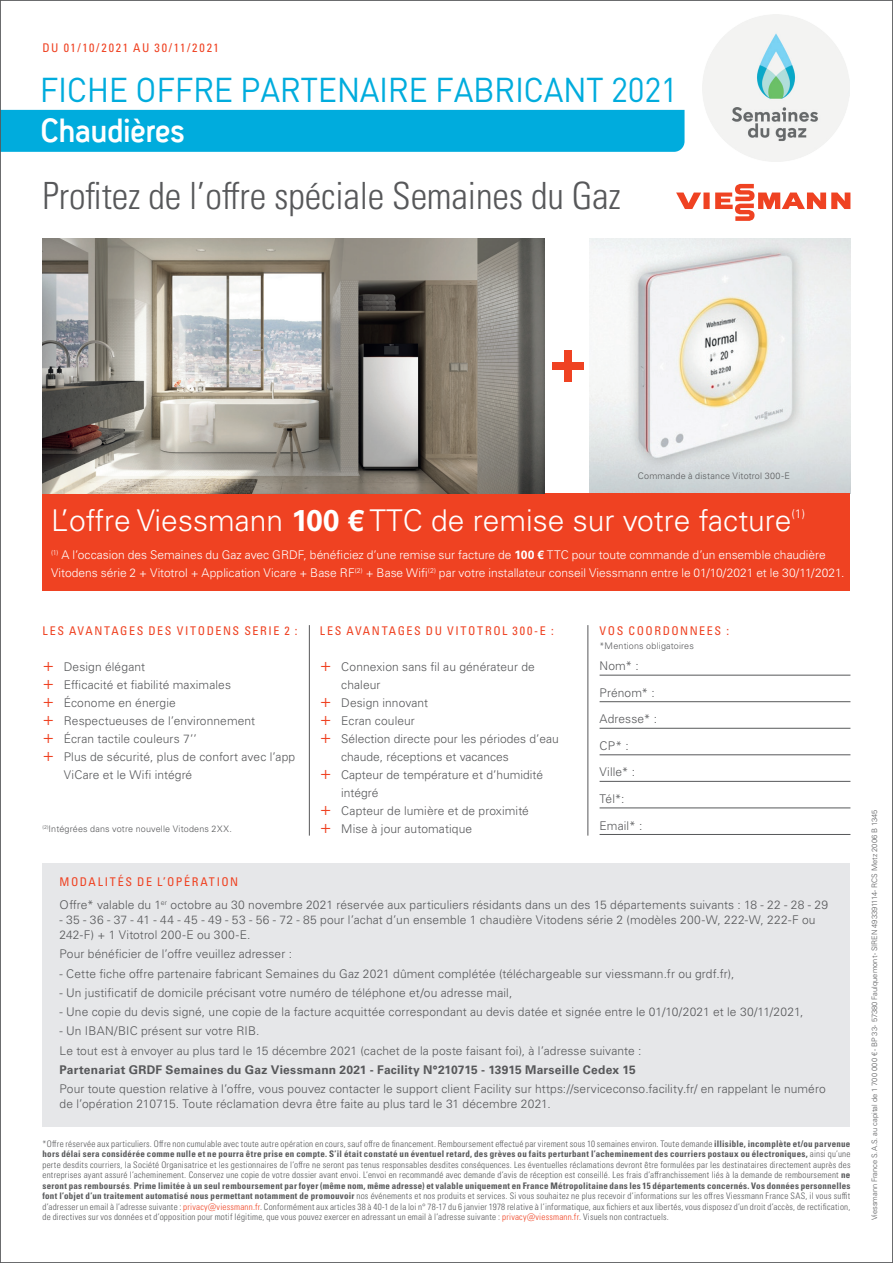
<style>
.page{position:relative;width:893px;height:1263px;background:#fff}
.page>*{position:absolute;margin:0;border:0;box-sizing:border-box;transform-origin:0 0}
.Fließtext_____Copy{font:37.5px "Univers LTCYR 47 Light Cond";letter-spacing:-.005em;color:#57585a}
.t1{font:34.05px "DIN";letter-spacing:-.015em;color:#00acdd;scale:.95 1}
.t2{font:700 32.55px "Antagometrica BT";color:#fff;scale:.95 1}
.t3{font:300 30px "Univers LTCYR 45";color:#fff}
.t4{font:300 12.3px "Univers LTCYR 45";color:#fff}
.Copy_Univers45_8pt_S{font:300 12px/18px "Univers LTCYR 45";letter-spacing:.01em;color:#57585a}
.textes_Univ45_c8{font:300 12px/18px "Univers LTCYR 45";color:#fff}
.Intro_haut_de_page{font:condensed 12px "Univers LTCYR 57";letter-spacing:.135em;color:#ef4222}
.Copy_Univers45_8pt_S-2{font:700 12px "Univers LTCYR 65";letter-spacing:.02em;color:#57585a}
.Bildunterschriften{font:9px/10.5px "Univers LTCYR 47 Light Cond";letter-spacing:.025em;color:#57585a;text-align:justify}
.Légende___Univers_Li{font:300 9px "Univers LTCYR 45";letter-spacing:.02em;color:#57585a}
.t5{font:300 7.5px "Univers LTCYR 45";color:#57585a}
.s1{font-family:"Univers LTCYR 65";font-weight:700}
.s2{font-size:18px;color:#ef4222}
.s3{font-family:"Univers LTCYR 67 Bold Cond"}
.s4{color:#ef4222}
</style>
<div class="page">
<div style="left:703px;top:193px;width:7px;height:16px;background:#ef4222"></div>
<svg style="left:676px;top:193px;width:25px;height:16px"></svg>
<svg style="left:715px;top:184px;width:135px;height:37px"></svg>
<img style="left:589px;top:238px;width:261px;height:255px">
<div style="left:552px;top:363px;width:31px;height:7px;background:#ef4222"></div>
<div style="left:564px;top:351px;width:7px;height:31px;background:#ef4222"></div>
<img style="left:703px;top:14px;width:147px;height:147px">
<div style="left:43px;top:863px;width:807px;height:264px;background:#e6e7e9"></div>
<div style="left:43px;top:493px;width:807px;height:98px;background:#ef4222"></div>
<hr style="left:309px;top:625px;width:1px;height:211px;background:#57585a">
<hr style="left:600px;top:675px;width:250px;height:1px;background:#57585a">
<hr style="left:600px;top:701px;width:250px;height:1px;background:#57585a">
<hr style="left:600px;top:728px;width:250px;height:1px;background:#57585a">
<hr style="left:600px;top:754px;width:250px;height:1px;background:#57585a">
<hr style="left:600px;top:781px;width:250px;height:1px;background:#57585a">
<hr style="left:600px;top:808px;width:250px;height:1px;background:#57585a">
<hr style="left:600px;top:834px;width:250px;height:1px;background:#57585a">
<hr style="left:588px;top:625px;width:1px;height:211px;background:#57585a">
<div style="left:2px;top:110px;width:682px;height:42px;background:#00acdd"></div>
<img style="left:43px;top:238px;width:501px;height:255px">
<p class="Intro_haut_de_page" style="left:43px;top:40px;width:178px">DU 01/10/2021 AU 30/11/2021</p>
<p class="t1" style="left:40px;top:68px;width:673px">FICHE OFFRE PARTENAIRE FABRICANT 2021</p>
<p class="t2" style="left:40px;top:110px;width:153px">Chaudières</p>
<p class="Fließtext_____Copy" style="left:43px;top:170px;width:580px">Profitez de l’offre spéciale Semaines du Gaz</p>
<p class="Légende___Univers_Li" style="left:638px;top:469px;width:154px">Commande à distance Vitotrol 300-E</p>
<p class="t3" style="left:51px;top:501px;width:742px">L’offre Viessmann <span class="s1">100 €</span> TTC de remise sur votre facture</p>
<p class="t4" style="left:791px;top:505px;width:15px">(1)</p>
<p class="textes_Univ45_c8" style="left:51px;top:545px;width:795px"><sup>(1)</sup> A l’occasion des Semaines du Gaz avec GRDF, bénéficiez d’une remise sur facture de <span class="s1">100 €</span> TTC pour toute commande d’un ensemble chaudière<br>Vitodens série 2 + Vitotrol + Application Vicare + Base RF<sup>(2)</sup> + Base Wifi<sup>(2)</sup> par votre installateur conseil Viessmann entre le 01/10/2021 et le 30/11/2021.</p>
<p class="Intro_haut_de_page" style="left:43px;top:623px;width:256px">LES AVANTAGES DES VITODENS SERIE 2 :</p>
<p class="Copy_Univers45_8pt_S" style="left:43px;top:657px;width:104px"><span class="s2">+</span> Design élégant</p>
<p class="Copy_Univers45_8pt_S" style="left:43px;top:675px;width:190px"><span class="s2">+</span> Efficacité et fiabilité maximales</p>
<p class="Copy_Univers45_8pt_S" style="left:43px;top:693px;width:135px"><span class="s2">+</span> Économe en énergie</p>
<p class="Copy_Univers45_8pt_S" style="left:43px;top:711px;width:214px"><span class="s2">+</span> Respectueuses de l’environnement</p>
<p class="Copy_Univers45_8pt_S" style="left:43px;top:729px;width:156px"><span class="s2">+</span> Écran tactile couleurs 7’’</p>
<p class="Copy_Univers45_8pt_S" style="left:64px;top:747px;width:233px;text-indent:-21px"><span class="s2">+</span> Plus de sécurité, plus de confort avec l’app<br>ViCare et le Wifi intégré</p>
<p class="Légende___Univers_Li" style="left:43px;top:822px;width:191px"><sup>(2)</sup>Intégrées dans votre nouvelle Vitodens 2XX.</p>
<p class="Intro_haut_de_page" style="left:320px;top:623px;width:235px">LES AVANTAGES DU VITOTROL 300-E :</p>
<p class="Copy_Univers45_8pt_S" style="left:341px;top:657px;width:195px;text-indent:-21px"><span class="s2">+</span> Connexion sans fil au générateur de chaleur</p>
<p class="Copy_Univers45_8pt_S" style="left:320px;top:693px;width:110px"><span class="s2">+</span> Design innovant</p>
<p class="Copy_Univers45_8pt_S" style="left:320px;top:711px;width:96px"><span class="s2">+</span> Ecran couleur</p>
<p class="Copy_Univers45_8pt_S" style="left:341px;top:729px;width:219px;text-indent:-21px"><span class="s2">+</span> Sélection directe pour les périodes d’eau chaude, réceptions et vacances</p>
<p class="Copy_Univers45_8pt_S" style="left:341px;top:765px;width:203px;text-indent:-21px"><span class="s2">+</span> Capteur de température et d’humidité intégré</p>
<p class="Copy_Univers45_8pt_S" style="left:320px;top:801px;width:210px"><span class="s2">+</span> Capteur de lumière et de proximité</p>
<p class="Copy_Univers45_8pt_S" style="left:320px;top:819px;width:154px"><span class="s2">+</span> Mise à jour automatique</p>
<p class="Intro_haut_de_page" style="left:600px;top:623px;width:131px">VOS COORDONNEES :</p>
<p class="Copy_Univers45_8pt_S" style="left:600px;top:657px;width:41px">Nom* :</p>
<p class="Copy_Univers45_8pt_S" style="left:600px;top:683px;width:57px">Prénom* :</p>
<p class="Copy_Univers45_8pt_S" style="left:600px;top:710px;width:59px">Adresse* :</p>
<p class="Copy_Univers45_8pt_S" style="left:600px;top:736px;width:31px">CP* :</p>
<p class="Copy_Univers45_8pt_S" style="left:600px;top:763px;width:37px">Ville* :</p>
<p class="Copy_Univers45_8pt_S" style="left:600px;top:789px;width:27px">Tél*:</p>
<p class="Copy_Univers45_8pt_S" style="left:600px;top:816px;width:44px">Email* :</p>
<p class="Légende___Univers_Li" style="left:600px;top:639px;width:96px">*Mentions obligatoires</p>
<p class="Intro_haut_de_page" style="left:60px;top:874px;width:180px">MODALITÉS DE L’OPÉRATION</p>
<p class="Copy_Univers45_8pt_S" style="left:60px;top:895px;width:770px">Offre* valable du 1<sup>er</sup> octobre au 30 novembre 2021 réservée aux particuliers résidants dans un des 15 départements suivants : 18 - 22 - 28 - 29</p>
<p class="Copy_Univers45_8pt_S" style="left:60px;top:912px;width:757px;line-height:15px">- 35 - 36 - 37 - 41 - 44 - 45 - 49 - 53 - 56 - 72 - 85 pour l’achat d’un ensemble 1 chaudière Vitodens série 2 (modèles 200-W, 222-W, 222-F ou<br>242-F) + 1 Vitotrol 200-E ou 300-E.</p>
<p class="Copy_Univers45_8pt_S" style="left:60px;top:945px;width:234px">Pour bénéficier de l’offre veuillez adresser :</p>
<p class="Copy_Univers45_8pt_S" style="left:60px;top:964px;width:676px">- Cette fiche offre partenaire fabricant Semaines du Gaz 2021 dûment complétée (téléchargeable sur viessmann.fr ou grdf.fr),</p>
<p class="Copy_Univers45_8pt_S" style="left:60px;top:983px;width:454px">- Un justificatif de domicile précisant votre numéro de téléphone et/ou adresse mail,</p>
<p class="Copy_Univers45_8pt_S" style="left:60px;top:1002px;width:746px">- Une copie du devis signé, une copie de la facture acquittée correspondant au devis datée et signée entre le 01/10/2021 et le 30/11/2021,</p>
<p class="Copy_Univers45_8pt_S" style="left:60px;top:1022px;width:201px">- Un IBAN/BIC présent sur votre RIB.</p>
<p class="Copy_Univers45_8pt_S" style="left:60px;top:1041px;width:583px">Le tout est à envoyer au plus tard le 15 décembre 2021 (cachet de la poste faisant foi), à l’adresse suivante :</p>
<p class="Copy_Univers45_8pt_S-2" style="left:60px;top:1061px;width:578px">Partenariat GRDF Semaines du Gaz Viessmann 2021 - Facility N°210715 - 13915 Marseille Cedex 15</p>
<p class="Copy_Univers45_8pt_S" style="left:60px;top:1081px;width:768px;line-height:15px">Pour toute question relative à l’offre, vous pouvez contacter le support client Facility sur https://serviceconso.facility.fr/ en rappelant le numéro de l’opération 210715. Toute réclamation devra être faite au plus tard le 31 décembre 2021.</p>
<p class="Bildunterschriften" style="left:43px;top:1138px;width:809px">*Offre réservée aux particuliers. Offre non cumulable avec toute autre opération en cours, sauf offre de financement. Remboursement effectué par virement sous 10 semaines environ. Toute demande <span class="s3">illisible, incomplète et/ou parvenue hors délai sera considérée comme nulle et ne pourra être prise en compte. S’il était constaté un éventuel retard, des grèves ou faits perturbant l’acheminement des courriers postaux ou électroniques,</span> ainsi qu’une perte desdits courriers, la Société Organisatrice et les gestionnaires de l’offre ne seront pas tenus responsables desdites conséquences. Les éventuelles réclamations devront être formulées par les destinataires directement auprès des entreprises ayant assuré l’acheminement. Conservez une copie de votre dossier avant envoi. L’envoi en recommandé avec demande d’avis de réception est conseillé. Les frais d’affranchissement liés à la demande de remboursement <span class="s3">ne seront pas remboursés</span>. <span class="s3">Prime limitée à un seul remboursement par foyer (même nom, même adresse) et valable uniquement en France Métropolitaine dans les 15 départements concernés. Vos données personnelles font l’objet d’un traitement automatisé nous permettant notamment de promouvoir</span> nos événements et nos produits et services. Si vous souhaitez ne plus recevoir d’informations sur les offres Viessmann France SAS, il vous suffit d’adresser un email à l’adresse suivante : <span class="s4">privacy@viessmann.fr</span>. Conformément aux articles 38 à 40-1 de la loi n° 78-17 du 6 janvier 1978 relative à l’informatique, aux fichiers et aux libertés, vous disposez d’un droit d’accès, de rectification, de directives sur vos données et d’opposition pour motif légitime, que vous pouvez exercer en adressant un email à l’adresse suivante : <span class="s4">privacy@viessmann.fr</span>. Visuels non contractuels.</p>
<p class="t5" style="left:869px;top:1220px;width:412px;rotate:-90deg">Viessmann France S.A.S. au capital de 1 700 000 € - BP 33 - 57380 Faulquemont - SIREN 493391114 - RCS Metz 2006 B 1345</p>
</div>
